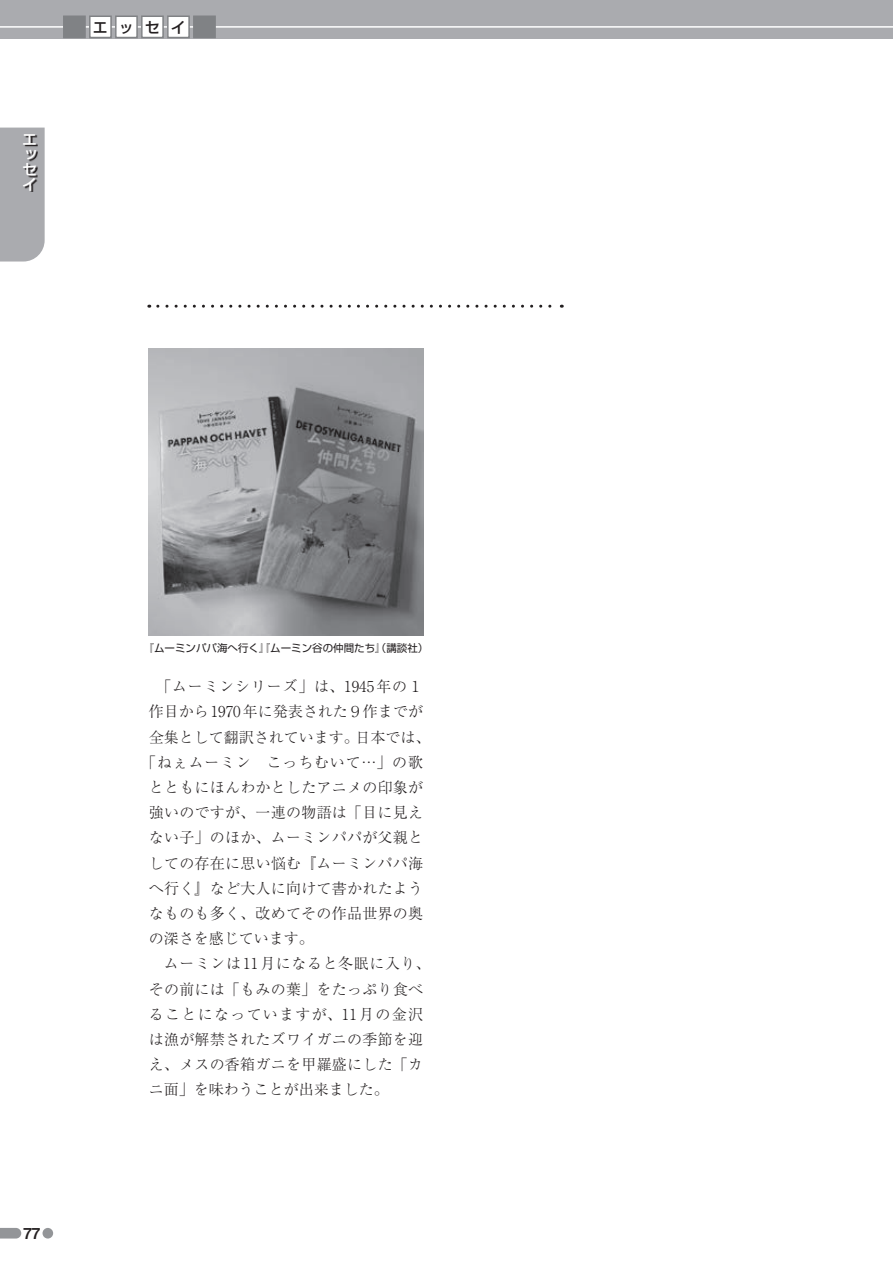
<style>
.page{position:relative;width:893px;height:1263px;background:#fff}
.page>*{position:absolute;margin:0;border:0;box-sizing:border-box;transform-origin:0 0}
.t1{font:300 15px "Ryumin Pr 6 N";letter-spacing:.02em;color:#231f20}
.t2{font:300 15px "Ryumin Pr 6 N";color:#231f20}
.t3{font:300 15px "Ryumin Pr 6 N";letter-spacing:.055em;color:#231f20}
.t4{font:300 15px "Ryumin Pr 6 N";letter-spacing:.05em;color:#231f20}
.t5{font:300 15px "Ryumin Pr 6 N";letter-spacing:.04em;color:#231f20}
.t6{font:300 15px "Ryumin Pr 6 N";letter-spacing:.085em;color:#231f20}
.t7{font:500 15px/15px "Shin Go Pr 6 N";color:#fff;text-align:justify}
.t8{font:500 15px "Shin Go Pr 6 N";color:#231f20}
.t9{font:15px "Midashi Go Pr 6 N MB31";color:#231f20}
.t10{font:10.5px "Shin Go Pr 6 N";color:#231f20}
</style>
<div class="page">
<div style="left:0;top:0;width:893px;height:38px;background:#aaabaf"></div>
<hr style="left:0;top:26px;width:893px;height:2px;background:#fff">
<div style="left:0;top:128px;width:45px;height:133px;background:#aaabaf"></div>
<svg style="left:24px;top:135px;width:14px;height:57px"></svg>
<div style="left:90px;top:16px;width:21px;height:22px;background:#fff"></div>
<div style="left:89px;top:16px;width:23px;height:22px;border:2px solid #808285"></div>
<div style="left:116px;top:16px;width:21px;height:22px;background:#fff"></div>
<div style="left:115px;top:16px;width:23px;height:22px;border:2px solid #808285"></div>
<div style="left:142px;top:16px;width:21px;height:22px;background:#fff"></div>
<div style="left:141px;top:16px;width:23px;height:22px;border:2px solid #808285"></div>
<div style="left:168px;top:16px;width:21px;height:22px;background:#fff"></div>
<div style="left:167px;top:16px;width:23px;height:22px;border:2px solid #808285"></div>
<div style="left:63px;top:16px;width:23px;height:22px;background:#808285"></div>
<div style="left:193px;top:16px;width:23px;height:22px;background:#808285"></div>
<svg style="left:158px;top:305px;width:404px;height:3px"></svg>
<img style="left:149px;top:349px;width:274px;height:287px">
<svg style="left:0;top:1228px;width:21px;height:10px"></svg>
<div style="left:43px;top:1228px;width:10px;height:10px;background:#939598;border-radius:50%"></div>
<p class="t7" style="left:22px;top:131px;width:16px">エッセイ</p>
<p class="t8" style="left:93px;top:15px;width:95px">エッセイ</p>
<p class="t9" style="left:24px;top:1221px;width:18px">77</p>
<p class="t10" style="left:144px;top:640px;width:286px">『ムーミンパパ海へ行く』『ムーミン谷の仲間たち』（講談社）</p>
<p class="t3" style="left:156px;top:675px;width:268px">「ムーミンシリーズ」は、1945年の１</p>
<p class="t2" style="left:149px;top:700px;width:276px">作目から1970年に発表された９作までが</p>
<p class="t2" style="left:149px;top:725px;width:283px">全集として翻訳されています。日本では、</p>
<p class="t4" style="left:141px;top:750px;width:283px">「ねぇムーミン　こっちむいて…」の歌</p>
<p class="t1" style="left:149px;top:775px;width:276px">とともにほんわかとしたアニメの印象が</p>
<p class="t1" style="left:149px;top:801px;width:276px">強いのですが、一連の物語は「目に見え</p>
<p class="t1" style="left:149px;top:826px;width:276px">ない子」のほか、ムーミンパパが父親と</p>
<p class="t1" style="left:149px;top:851px;width:276px">しての存在に思い悩む『ムーミンパパ海</p>
<p class="t1" style="left:149px;top:876px;width:276px">へ行く』など大人に向けて書かれたよう</p>
<p class="t1" style="left:149px;top:901px;width:276px">なものも多く、改めてその作品世界の奥</p>
<p class="t2" style="left:149px;top:927px;width:166px">の深さを感じています。</p>
<p class="t5" style="left:164px;top:952px;width:268px">ムーミンは11月になると冬眠に入り、</p>
<p class="t1" style="left:149px;top:977px;width:276px">その前には「もみの葉」をたっぷり食べ</p>
<p class="t6" style="left:149px;top:1002px;width:276px">ることになっていますが、11月の金沢</p>
<p class="t1" style="left:149px;top:1027px;width:276px">は漁が解禁されたズワイガニの季節を迎</p>
<p class="t1" style="left:149px;top:1053px;width:276px">え、メスの香箱ガニを甲羅盛にした「カ</p>
<p class="t2" style="left:149px;top:1078px;width:241px">ニ面」を味わうことが出来ました。</p>
</div>
